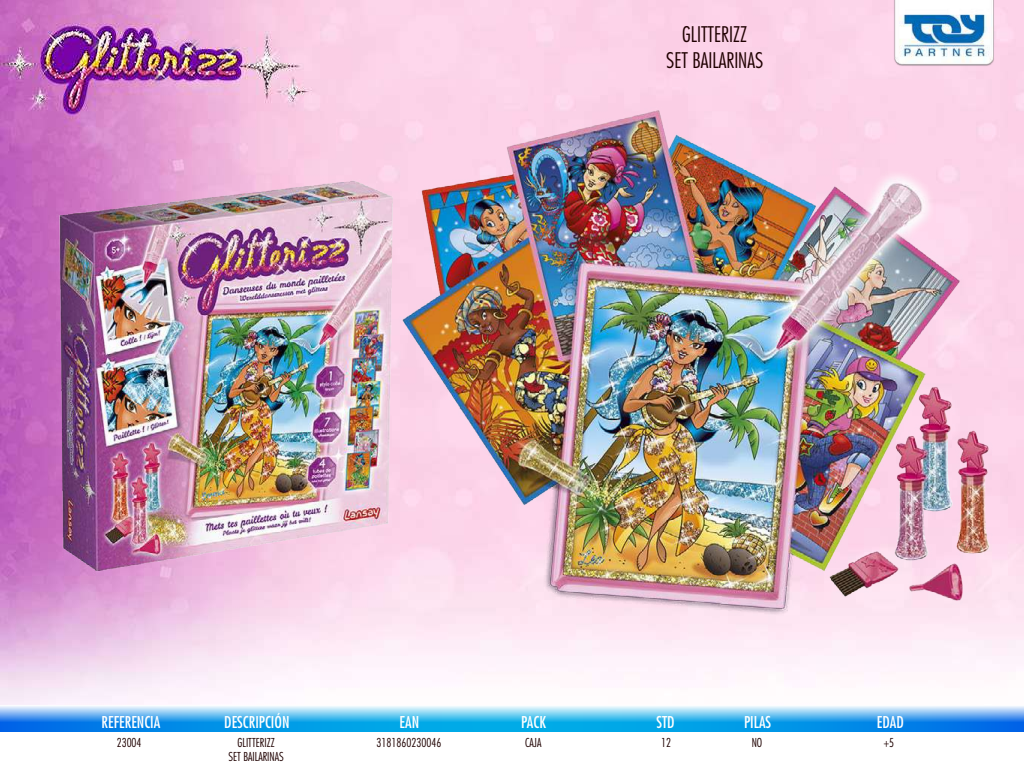
<style>
.page{position:relative;width:1024px;height:768px;background:#fff}
.page>*{position:absolute;margin:0;border:0;box-sizing:border-box;transform-origin:0 0}
.t1{font:300 condensed 21px/25.2px "Futura";color:#1f0000;text-align:center}
.t2{font:condensed 15.9px "Futura";color:#fff}
.t3{font:300 condensed 12px/14.4px "Futura";color:#1f0000;text-align:center}
</style>
<div class="page">
<svg style="left:0;top:706px;width:1024px;height:26px;background:#4cb2ed"></svg>
<img style="left:0;top:0;width:1024px;height:705px">
<img style="left:44px;top:0;width:960px;height:690px">
<img style="left:888px;top:0;width:115px;height:143px">
<h1 class="t1" style="left:666px;top:22px;width:98px">GLITTERIZZ<br>SET BAILARINAS</h1>
<h2 class="t2" style="left:102px;top:712px;width:60px">REFERENCIA</h2>
<h2 class="t2" style="left:224px;top:712px;width:67px">DESCRIPCIÓN</h2>
<h2 class="t2" style="left:400px;top:712px;width:21px">EAN</h2>
<h2 class="t2" style="left:521px;top:712px;width:26px">PACK</h2>
<h2 class="t2" style="left:657px;top:712px;width:20px">STD</h2>
<h2 class="t2" style="left:744px;top:712px;width:29px">PILAS</h2>
<h2 class="t2" style="left:877px;top:712px;width:28px">EDAD</h2>
<p class="t3" style="left:117px;top:735px;width:26px">23004</p>
<p class="t3" style="left:228px;top:735px;width:57px">GLITTERIZZ<br>SET BAILARINAS</p>
<p class="t3" style="left:377px;top:735px;width:66px">3181860230046</p>
<p class="t3" style="left:525px;top:735px;width:18px">CAJA</p>
<p class="t3" style="left:661px;top:735px;width:11px">12</p>
<p class="t3" style="left:752px;top:735px;width:12px">NO</p>
<p class="t3" style="left:884px;top:735px;width:12px">+5</p>
</div>
